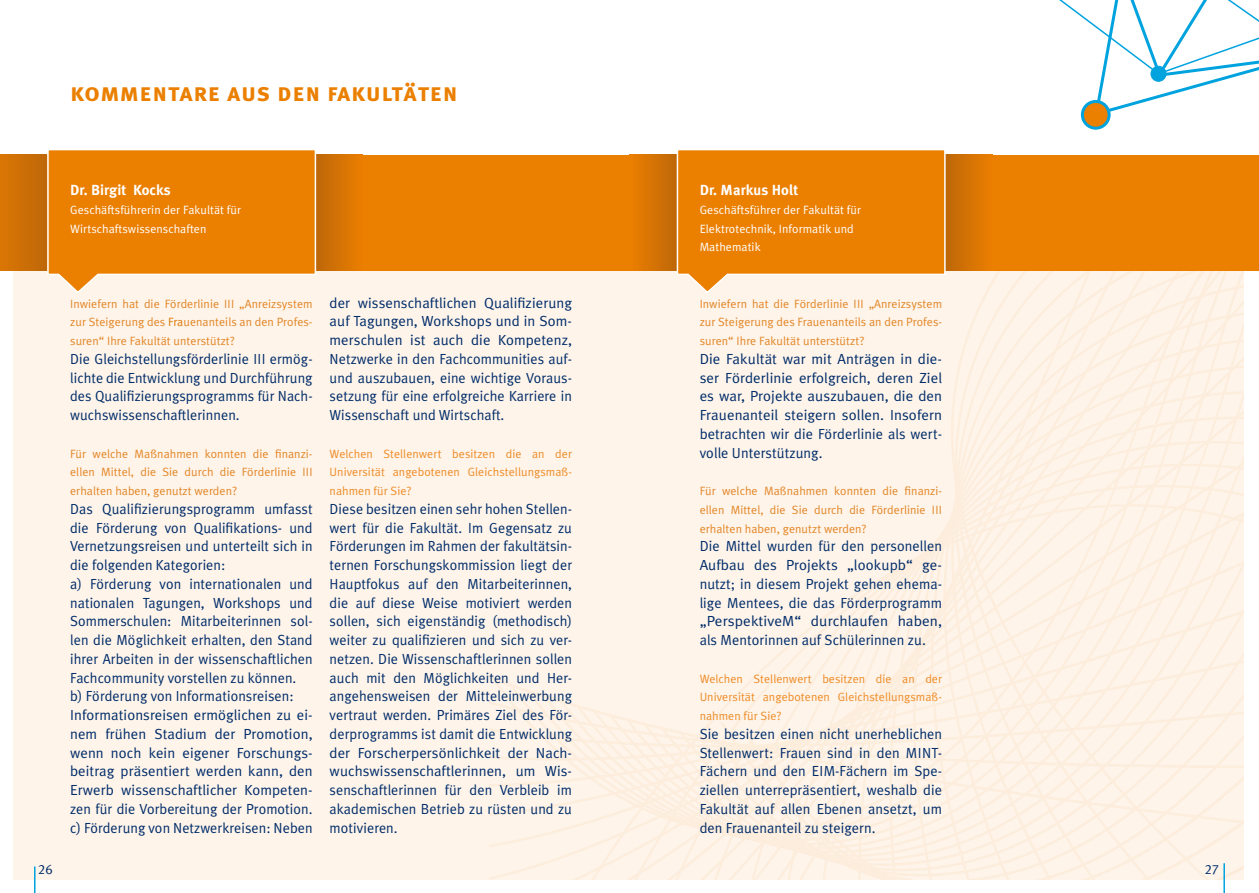
<style>
.page{position:relative;width:1259px;height:893px;background:#fff}
.page>*{position:absolute;margin:0;border:0;box-sizing:border-box;transform-origin:0 0}
.t1{font:25.5px "Meta Plus Bold Caps";letter-spacing:.02em;color:#eb7f00}
.t2{font:14.7px/18.8px "Meta Plus Normal";letter-spacing:.005em;color:#002c69;text-align:justify}
.t3{font:700 14.7px "Meta Plus";letter-spacing:.005em;color:#fff}
.t4{font:13.5px "Meta Plus Normal Caps";color:#002c69}
.t5{font:12px/18.8px "Meta Plus Normal";letter-spacing:.005em;color:#e38626;text-align:justify}
.t6{font:12px/18.8px "Meta Plus Normal";letter-spacing:.005em;color:#ee8c27;text-align:justify}
.t7{font:12px/18.8px "Meta Plus Normal";letter-spacing:.005em;color:#fff}
.s1{color:#df7803}
</style>
<div class="page">
<div style="left:6px;top:261px;width:1238px;height:632px;background:#fef4ea"></div>
<svg style="left:489px;top:271px;width:755px;height:609px"></svg>
<div style="left:0;top:0;width:13px;height:893px;background:#fff"></div>
<div style="left:6px;top:155px;width:1253px;height:116px;background:#eb7f00"></div>
<div style="left:316px;top:155px;width:47px;height:116px;background:linear-gradient(to right,#bd6709,#eb7e00)"></div>
<div style="left:945px;top:155px;width:47px;height:116px;background:linear-gradient(to right,#bd6709,#ea7e01)"></div>
<div style="left:0;top:154px;width:47px;height:116px;background:linear-gradient(to right,#db7604,#be6709)"></div>
<div style="left:629px;top:155px;width:47px;height:116px;background:linear-gradient(to right,#ec7f00,#bf6809)"></div>
<svg style="left:46px;top:150px;width:271px;height:143px"></svg>
<svg style="left:676px;top:150px;width:270px;height:144px"></svg>
<svg style="left:1059px;top:0;width:200px;height:118px"></svg>
<div style="left:1082px;top:101px;width:27px;height:27px;background:#eb7f00;border-radius:50%"></div>
<div style="left:1081px;top:100px;width:29px;height:30px;border:3px solid #00a3de;border-radius:50%"></div>
<div style="left:1151px;top:66px;width:15px;height:15px;background:#00a3de;border-radius:50%"></div>
<div style="left:1150px;top:66px;width:16px;height:16px;border:1px solid #00a3de;border-radius:50%"></div>
<div style="left:0;top:880px;width:1259px;height:13px;background:#fff"></div>
<hr style="left:34px;top:866px;width:2px;height:27px;background:#00a3de">
<hr style="left:1223px;top:863px;width:2px;height:30px;background:#00a3de">
<h1 class="t1" style="left:70px;top:78px;width:389px">kommentare aus den fakultäten</h1>
<p class="t3" style="left:70px;top:181px;width:102px">Dr. Birgit Kocks</p>
<p class="t7" style="left:70px;top:200px;width:172px">Geschäftsführerin der Fakultät für<br>Wirtschaftswissenschaften</p>
<p class="t5" style="left:70px;top:294px;width:244px">Inwiefern hat die Förderlinie III „Anreizsystem zur Steigerung des <span class="s1">Fra</span>uenanteils an den Profes&shy;suren“ Ihre Fakultät unterstützt?</p>
<p class="t2" style="left:70px;top:349px;width:244px">Die Gleichstellungsförderlinie III ermög&shy;lichte die Entwicklung und Durchführung des Qualifizierungsprogramms für Nach&shy;wuchswissenschaftlerinnen.</p>
<p class="t5" style="left:70px;top:444px;width:244px">Für welche Maßnahmen konnten die finanzi&shy;ellen Mittel, die Sie durch die Förderlinie III erhalten haben, genutzt werden?</p>
<p class="t2" style="left:70px;top:499px;width:244px;text-align:left">Das Qualifizierungsprogramm umfasst die Förderung von Qualifikations- und Vernetzungsreisen und unterteilt sich in die folgenden Kategorien:<br>a) Förderung von internationalen und nationalen Tagungen, Workshops und Sommerschulen: Mitarbeiterinnen sol&shy;len die Möglichkeit erhalten, den Stand ihrer Arbeiten in der wissenschaftlichen Fachcommunity vorstellen zu können.<br>b) Förderung von Informationsreisen:<br>Informationsreisen ermöglichen zu ei&shy;nem frühen Stadium der Promotion, wenn noch kein eigener Forschungs&shy;beitrag präsentiert werden kann, den Erwerb wissenschaftlicher Kompeten&shy;zen für die Vorbereitung der Promotion. c) Förderung von Netzwerkreisen: Neben</p>
<p class="t2" style="left:330px;top:293px;width:244px">der wissenschaftlichen Qualifizierung auf Tagungen, Workshops und in Som&shy;merschulen ist auch die Kompetenz, Netzwerke in den Fachcommunities auf&shy;und auszubauen, eine wichtige Voraus&shy;setzung für eine erfolgreiche Karriere in Wissenschaft und Wirtschaft.</p>
<p class="t6" style="left:330px;top:444px;width:244px">Welchen Stellenwert besitzen die an der Universität angebotenen Gleichstellungsmaß&shy;nahmen für Sie?</p>
<p class="t2" style="left:330px;top:499px;width:244px">Diese besitzen einen sehr hohen Stellen&shy;wert für die Fakultät. Im Gegensatz zu Förderungen im Rahmen der fakultätsin&shy;ternen Forschungskommission liegt der Hauptfokus auf den Mitarbeiterinnen, die auf diese Weise motiviert werden sollen, sich eigenständig (methodisch) weiter zu qualifizieren und sich zu ver&shy;netzen. Die Wissenschaftlerinnen sollen auch mit den Möglichkeiten und Her&shy;angehensweisen der Mitteleinwerbung vertraut werden. Primäres Ziel des För&shy;derprogramms ist damit die Entwicklung der Forscherpersönlichkeit der Nach&shy;wuchswissenschaftlerinnen, um Wis&shy;senschaftlerinnen für den Verbleib im akademischen Betrieb zu rüsten und zu motivieren.</p>
<p class="t3" style="left:699px;top:181px;width:100px">Dr. Markus Holt</p>
<p class="t7" style="left:699px;top:200px;width:163px">Geschäftsführer der Fakultät für<br>Elektrotechnik, Informatik und<br>Mathematik</p>
<p class="t5" style="left:699px;top:294px;width:244px">Inwiefern hat die Förderlinie III „Anreizsystem zur Steigerung des Frauenanteils an den Profes&shy;suren“ Ihre Fakultät unterstützt?</p>
<p class="t2" style="left:699px;top:349px;width:244px">Die Fakultät war mit Anträgen in die&shy;ser Förderlinie erfolgreich, deren Ziel es war, Projekte auszubauen, die den Frauenanteil steigern sollen. Insofern betrachten wir die Förderlinie als wert&shy;volle Unterstützung.</p>
<p class="t5" style="left:699px;top:481px;width:244px">Für welche Maßnahmen konnten die finanzi&shy;ellen Mittel, die Sie durch die Förderlinie III erhalten haben, genutzt werden?</p>
<p class="t2" style="left:699px;top:537px;width:244px">Die Mittel wurden für den personellen Aufbau des Projekts „lookupb“ ge&shy;nutzt; in diesem Projekt gehen ehema&shy;lige Mentees, die das Förderprogramm „PerspektiveM“ durchlaufen haben, als Mentorinnen auf Schülerinnen zu.</p>
<p class="t6" style="left:699px;top:669px;width:244px">Welchen Stellenwert besitzen die an der Universität angebotenen Gleichstellungsmaß&shy;nahmen für Sie?</p>
<p class="t2" style="left:699px;top:724px;width:244px">Sie besitzen einen nicht unerheblichen Stellenwert: Frauen sind in den MINT-Fächern und den EIM-Fächern im Spe&shy;ziellen unterrepräsentiert, weshalb die Fakultät auf allen Ebenen ansetzt, um den Frauenanteil zu steigern.</p>
<p class="t4" style="left:38px;top:861px;width:16px">26</p>
<p class="t4" style="left:1204px;top:861px;width:16px">27</p>
</div>
